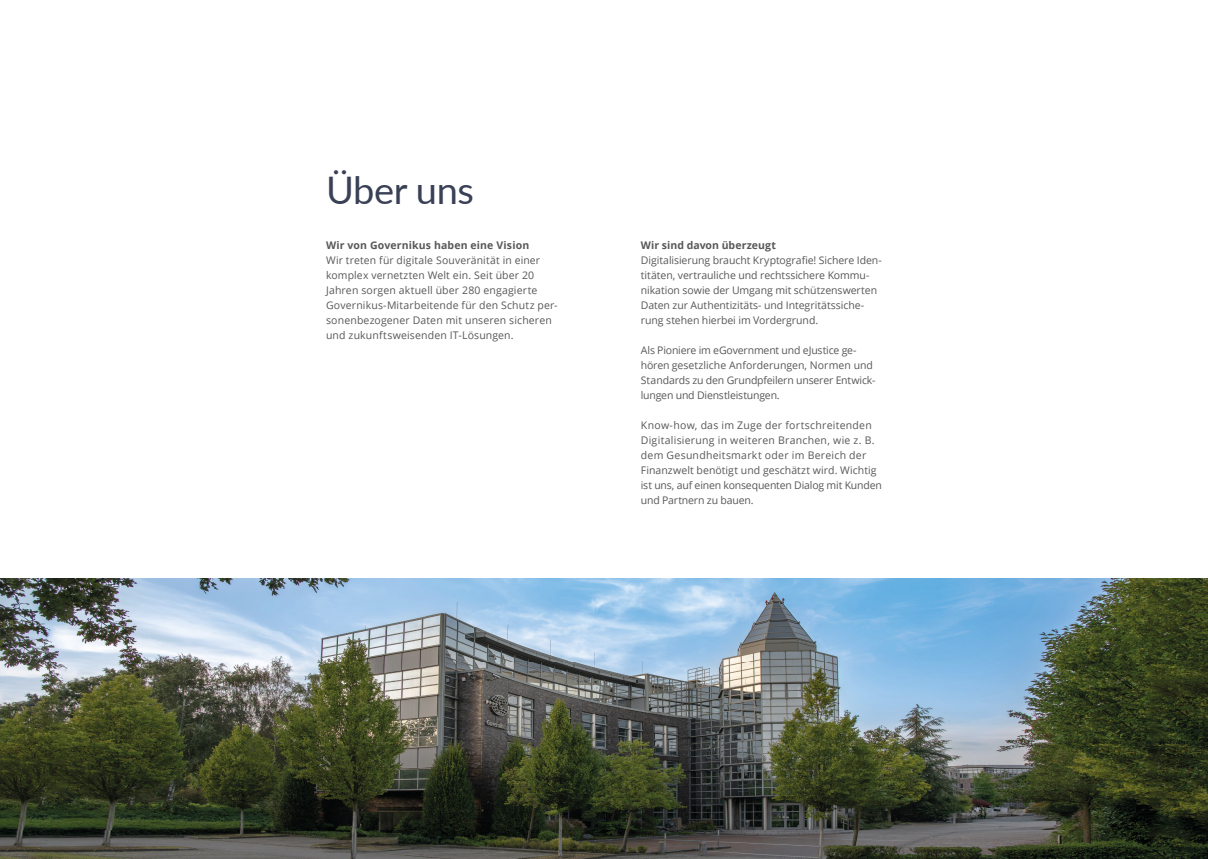
<style>
.page{position:relative;width:1208px;height:859px;background:#fff}
.page>*{position:absolute;margin:0;border:0;box-sizing:border-box;transform-origin:0 0}
.t1{font:38px "Lato";letter-spacing:-.01em;color:#3a4055}
.t2{font:10.5px/15px "Open Sans";letter-spacing:.005em;color:#595858}
.t3{font:10.5px/15px "Open Sans";letter-spacing:-.015em;color:#595858}
.t4{font:700 10.5px "Open Sans";letter-spacing:.01em;color:#595858}
</style>
<div class="page">
<img style="left:0;top:579px;width:1208px;height:280px">
<h1 class="t1" style="left:326px;top:163px;width:149px">Über uns</h1>
<p class="t4" style="left:326px;top:238px;width:205px">Wir von Governikus haben eine Vision</p>
<p class="t2" style="left:326px;top:252px;width:233px">Wir treten für digitale Souveränität in einer komplex vernetzten Welt ein. Seit über 20<br>Jahren sorgen aktuell über 280 engagierte Governikus-Mitarbeitende für den Schutz per&shy;sonenbezogener Daten mit unseren sicheren und zukunftsweisenden IT-Lösungen.</p>
<p class="t4" style="left:641px;top:238px;width:136px">Wir sind davon überzeugt</p>
<p class="t2" style="left:641px;top:252px;width:242px">Digitalisierung braucht Kryptografie! Sichere Iden&shy;titäten, vertrauliche und rechtssichere Kommu&shy;nikation sowie der Umgang mit schützenswerten Daten zur Authentizitäts- und Integritätssiche&shy;rung stehen hierbei im Vordergrund.</p>
<p class="t3" style="left:641px;top:342px;width:236px">Als Pioniere im eGovernment und eJustice ge&shy;hören gesetzliche Anforderungen, Normen und Standards zu den Grundpfeilern unserer Entwick&shy;lungen und Dienstleistungen.</p>
<p class="t2" style="left:641px;top:417px;width:242px">Know-how, das im Zuge der fortschreitenden Digitalisierung in weiteren Branchen, wie z. B. dem Gesundheitsmarkt oder im Bereich der Finanzwelt benötigt und geschätzt wird. Wichtig ist uns, auf einen konsequenten Dialog mit Kunden und Partnern zu bauen.</p>
</div>
